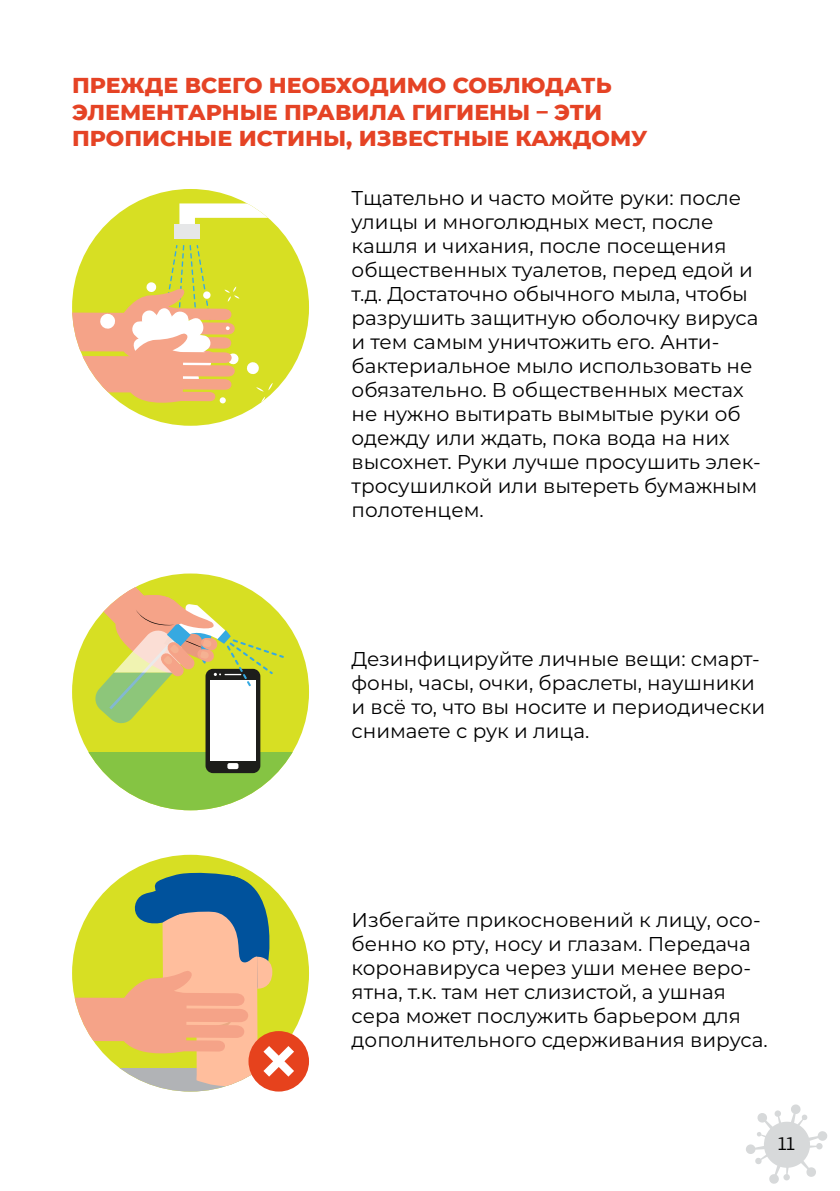
<style>
.page{position:relative;width:840px;height:1191px;background:#fff}
.page>*{position:absolute;margin:0;border:0;box-sizing:border-box;transform-origin:0 0}
.t1{font:800 22px/26.4px "Montserrat";color:#e54325}
.t2{font:20px/24px "Montserrat";color:#000}
.t3{font:18px "Finlandica";color:#000}
</style>
<div class="page">
<svg style="left:746px;top:1104px;width:81px;height:80px"></svg>
<div style="left:72px;top:189px;width:237px;height:237px;background:#d7df23;border-radius:50%"></div>
<svg style="left:179px;top:203px;width:97px;height:22px"></svg>
<div style="left:174px;top:225px;width:26px;height:14px;background:#e6e7e8"></div>
<svg style="left:246px;top:362px;width:13px;height:13px"></svg>
<svg style="left:256px;top:383px;width:21px;height:21px"></svg>
<svg style="left:72px;top:245px;width:167px;height:163px"></svg>
<div style="left:72px;top:573px;width:237px;height:237px;background:#d7df23;border-radius:50%"></div>
<svg style="left:88px;top:751px;width:205px;height:59px;fill:#85c443"></svg>
<div style="left:205px;top:669px;width:55px;height:104px;background:#1d1d1b;border-radius:7px"></div>
<div style="left:210px;top:680px;width:45px;height:81px;background:#fff"></div>
<div style="left:227px;top:763px;width:11px;height:6px;background:#fff;border-radius:2px"></div>
<svg style="left:94px;top:574px;width:190px;height:149px"></svg>
<div style="left:72px;top:854px;width:237px;height:237px;background:#d7df23;border-radius:50%"></div>
<svg style="left:155px;top:1068px;width:154px;height:23px"></svg>
<div style="left:248px;top:1031px;width:61px;height:60px;background:#e6421d;border-radius:50%"></div>
<svg style="left:72px;top:871px;width:230px;height:215px"></svg>
<p class="t1" style="left:72px;top:71px;width:576px">ПРЕЖДЕ ВСЕГО НЕОБХОДИМО СОБЛЮДАТЬ<br>ЭЛЕМЕНТАРНЫЕ ПРАВИЛА ГИГИЕНЫ – ЭТИ<br>ПРОПИСНЫЕ ИСТИНЫ, ИЗВЕСТНЫЕ КАЖДОМУ</p>
<p class="t2" style="left:351px;top:185px;width:410px">Тщательно и часто мойте руки: после улицы и многолюдных мест, после кашля и чихания, после посещения общественных туалетов, перед едой и т.д. Достаточно обычного мыла, чтобы разрушить защитную оболочку вируса и тем самым уничтожить его. Анти&shy;бактериальное мыло использовать не обязательно. В общественных местах не нужно вытирать вымытые руки об одежду или ждать, пока вода на них высохнет. Руки лучше просушить элек&shy;тросушилкой или вытереть бумажным полотенцем.</p>
<p class="t2" style="left:351px;top:646px;width:415px">Дезинфицируйте личные вещи: смарт&shy;фоны, часы, очки, браслеты, наушники и всё то, что вы носите и периодически снимаете с рук и лица.</p>
<p class="t2" style="left:351px;top:907px;width:417px">Избегайте прикосновений к лицу, осо&shy;бенно ко рту, носу и глазам. Передача коронавируса через уши менее веро&shy;ятна, т.к. там нет слизистой, а ушная сера может послужить барьером для дополнительного сдерживания вируса.</p>
<p class="t3" style="left:777px;top:1132px;width:18px">11</p>
</div>
